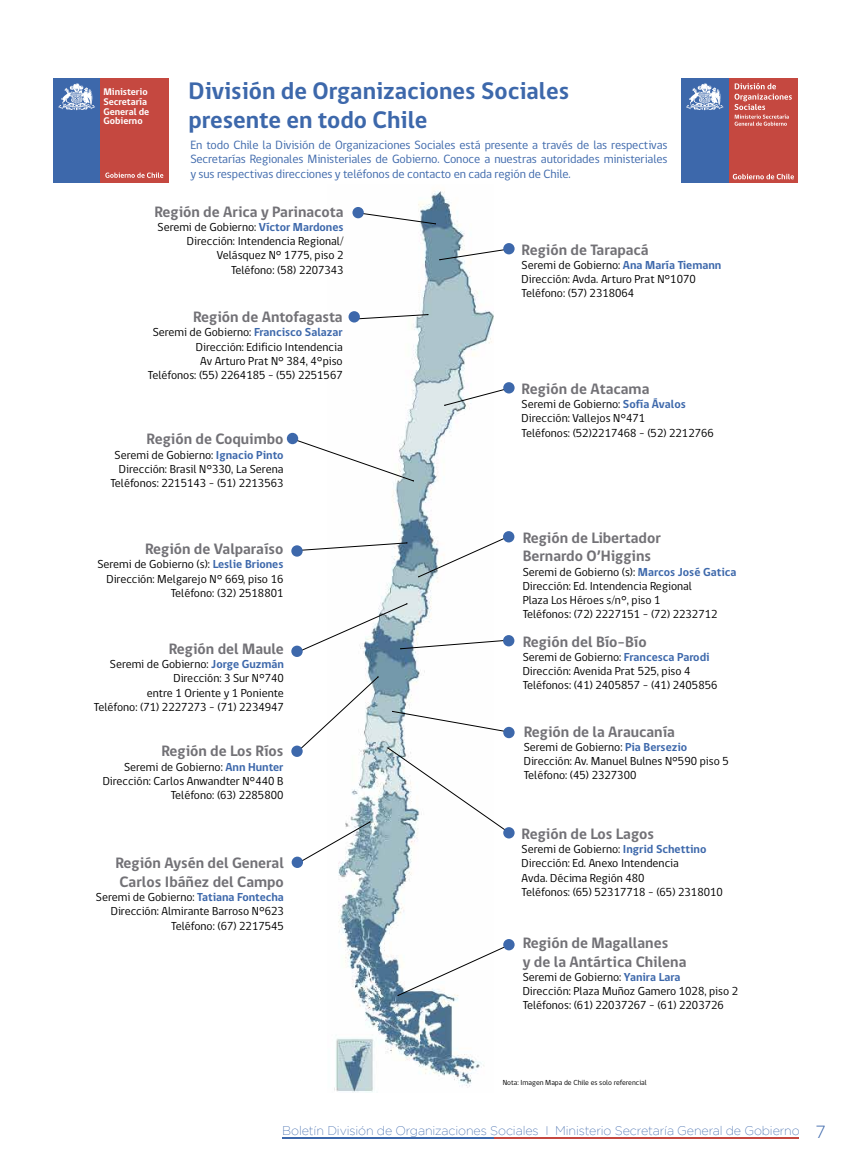
<style>
.page{position:relative;width:851px;height:1170px;background:#fff}
.page>*{position:absolute;margin:0;border:0;box-sizing:border-box;transform-origin:0 0}
.t1{font:700 24.5px/28.8px "gob CL";color:#3d68ab}
.t2{font:700 15.5px/18.5px "gob CL";color:#727176}
.t3{font:200 12.5px "Gotham";letter-spacing:-.01em;color:#3d68ab}
.t4{font:12.25px/14.8px "gob CL";letter-spacing:-.01em;color:#3d68ab;text-align:justify}
.t5{font:11.88px/14.2px "gob CL";color:#000;text-align:right}
.t6{font:700 9.88px/9.9px "gob CL";color:#fff}
.t7{font:7.5px "gob CL";color:#000}
.s1{font-weight:700;color:#3d68ab}
.s2{font-weight:300;font-size:17.5px}
</style>
<div class="page">
<hr style="left:282px;top:1136px;width:212px;height:2px;background:#3d68ab">
<hr style="left:494px;top:1136px;width:304px;height:2px;background:#c54840">
<img style="left:334px;top:191px;width:159px;height:901px">
<svg style="left:360px;top:213px;width:76px;height:11px"></svg>
<svg style="left:439px;top:248px;width:70px;height:12px"></svg>
<svg style="left:444px;top:388px;width:65px;height:18px"></svg>
<svg style="left:360px;top:314px;width:68px;height:5px"></svg>
<svg style="left:299px;top:542px;width:108px;height:9px"></svg>
<svg style="left:418px;top:536px;width:91px;height:41px"></svg>
<svg style="left:300px;top:676px;width:78px;height:76px"></svg>
<svg style="left:387px;top:747px;width:118px;height:85px"></svg>
<svg style="left:300px;top:603px;width:205px;height:49px"></svg>
<svg style="left:292px;top:438px;width:122px;height:43px"></svg>
<svg style="left:303px;top:821px;width:67px;height:42px"></svg>
<svg style="left:397px;top:944px;width:112px;height:51px"></svg>
<svg style="left:392px;top:710px;width:111px;height:22px"></svg>
<div style="left:352px;top:207px;width:12px;height:11px;background:#3d68ab;border-radius:50%"></div>
<div style="left:503px;top:243px;width:11px;height:11px;background:#3d68ab;border-radius:50%"></div>
<div style="left:348px;top:311px;width:12px;height:11px;background:#3d68ab;border-radius:50%"></div>
<div style="left:503px;top:531px;width:11px;height:11px;background:#3d68ab;border-radius:50%"></div>
<div style="left:291px;top:645px;width:11px;height:12px;background:#3d68ab;border-radius:50%"></div>
<div style="left:291px;top:745px;width:11px;height:11px;background:#3d68ab;border-radius:50%"></div>
<div style="left:291px;top:856px;width:12px;height:11px;background:#3d68ab;border-radius:50%"></div>
<div style="left:503px;top:938px;width:11px;height:12px;background:#3d68ab;border-radius:50%"></div>
<div style="left:503px;top:382px;width:11px;height:11px;background:#3d68ab;border-radius:50%"></div>
<div style="left:287px;top:433px;width:11px;height:11px;background:#3d68ab;border-radius:50%"></div>
<div style="left:291px;top:545px;width:11px;height:11px;background:#3d68ab;border-radius:50%"></div>
<div style="left:503px;top:635px;width:11px;height:11px;background:#3d68ab;border-radius:50%"></div>
<div style="left:503px;top:726px;width:11px;height:12px;background:#3d68ab;border-radius:50%"></div>
<div style="left:503px;top:827px;width:11px;height:11px;background:#3d68ab;border-radius:50%"></div>
<div style="left:53px;top:78px;width:47px;height:105px;background:#3d68ab"></div>
<div style="left:100px;top:78px;width:68px;height:105px;background:#c54840"></div>
<svg style="left:105px;top:172px;width:58px;height:6px"></svg>
<svg style="left:58px;top:83px;width:37px;height:27px"></svg>
<div style="left:728px;top:78px;width:69px;height:105px;background:#c54840"></div>
<div style="left:680px;top:78px;width:48px;height:105px;background:#3d68ab"></div>
<svg style="left:686px;top:83px;width:37px;height:27px"></svg>
<svg style="left:734px;top:83px;width:57px;height:43px"></svg>
<svg style="left:732px;top:174px;width:61px;height:5px"></svg>
<p class="t6" style="left:103px;top:87px;width:47px">Ministerio<br>Secretaría<br>General de<br>Gobierno</p>
<h1 class="t1" style="left:188px;top:77px;width:382px">División de Organizaciones Sociales presente en todo Chile</h1>
<p class="t4" style="left:190px;top:137px;width:478px">En todo Chile la División de Organizaciones Sociales está presente a través de las respectivas Secretarías Regionales Ministeriales de Gobierno. Conoce a nuestras autoridades ministeriales y sus respectivas direcciones y teléfonos de contacto en cada región de Chile.</p>
<h2 class="t2" style="left:154px;top:202px;width:191px">Región de Arica y Parinacota</h2>
<p class="t5" style="left:158px;top:220px;width:187px">Seremi de Gobierno: <span class="s1">Víctor Mardones<br></span>Dirección: Intendencia Regional/<br>Velásquez N° 1775, piso 2<br>Teléfono: (58) 2207343</p>
<h2 class="t2" style="left:193px;top:308px;width:151px">Región de Antofagasta</h2>
<p class="t5" style="left:148px;top:325px;width:196px">Seremi de Gobierno: <span class="s1">Francisco Salazar </span>Dirección: Edificio Intendencia<br>Av Arturo Prat N° 384, 4°piso<br>Teléfonos: (55) 2264185 – (55) 2251567</p>
<h2 class="t2" style="left:146px;top:430px;width:138px">Región de Coquimbo</h2>
<p class="t5" style="left:110px;top:448px;width:174px">Seremi de Gobierno: <span class="s1">Ignacio Pinto<br></span>Dirección: Brasil N°330, La Serena<br>Teléfonos: 2215143 – (51) 2213563</p>
<h2 class="t2" style="left:145px;top:540px;width:140px">Región de Valparaíso</h2>
<p class="t5" style="left:97px;top:557px;width:187px">Seremi de Gobierno (s): <span class="s1">Leslie Briones<br></span>Dirección: Melgarejo N° 669, piso 16<br>Teléfono: (32) 2518801</p>
<h2 class="t2" style="left:169px;top:639px;width:117px">Región del Maule</h2>
<p class="t5" style="left:94px;top:657px;width:191px">Seremi de Gobierno: <span class="s1">Jorge Guzmán<br></span>Dirección: 3 Sur N°740<br>entre 1 Oriente y 1 Poniente<br>Teléfono: (71) 2227273 – (71) 2234947</p>
<h2 class="t2" style="left:161px;top:742px;width:123px">Región de Los Ríos</h2>
<p class="t5" style="left:103px;top:759px;width:182px">Seremi de Gobierno: <span class="s1">Ann Hunter<br></span>Dirección: Carlos Anwandter N°440 B<br>Teléfono: (63) 2285800</p>
<h2 class="t2" style="left:115px;top:854px;width:170px">Región Aysén del General<br>Carlos Ibáñez del Campo</h2>
<p class="t5" style="left:96px;top:890px;width:189px">Seremi de Gobierno: <span class="s1">Tatiana Fontecha<br></span>Dirección: Almirante Barroso N°623<br>Teléfono: (67) 2217545</p>
<h2 class="t2" style="left:521px;top:240px;width:129px">Región de Tarapacá</h2>
<p class="t5" style="left:521px;top:258px;width:201px;text-align:left">Seremi de Gobierno: <span class="s1">Ana María Tiemann<br></span>Dirección: Avda. Arturo Prat N°1070<br>Teléfono: (57) 2318064</p>
<h2 class="t2" style="left:521px;top:379px;width:129px">Región de Atacama</h2>
<p class="t5" style="left:521px;top:397px;width:194px;text-align:left">Seremi de Gobierno: <span class="s1">Sofía Ávalos<br></span>Dirección: Vallejos N°471<br>Teléfonos: (52)2217468 – (52) 2212766</p>
<h2 class="t2" style="left:522px;top:528px;width:140px">Región de Libertador<br>Bernardo O’Higgins</h2>
<p class="t5" style="left:522px;top:564px;width:215px;text-align:left">Seremi de Gobierno (s): <span class="s1">Marcos José Gatica </span>Dirección: Ed. Intendencia Regional<br>Plaza Los Héroes s/n°, piso 1<br>Teléfonos: (72) 2227151 – (72) 2232712</p>
<h2 class="t2" style="left:522px;top:632px;width:126px">Región del Bío-Bío</h2>
<p class="t5" style="left:522px;top:650px;width:196px;text-align:left">Seremi de Gobierno: <span class="s1">Francesca Parodi<br></span>Dirección: Avenida Prat 525, piso 4<br>Teléfonos: (41) 2405857 – (41) 2405856</p>
<h2 class="t2" style="left:523px;top:722px;width:153px">Región de la Araucanía</h2>
<p class="t5" style="left:523px;top:740px;width:206px;text-align:left">Seremi de Gobierno: <span class="s1">Pia Bersezio<br></span>Dirección: Av. Manuel Bulnes N°590 piso 5<br>Teléfono: (45) 2327300</p>
<h2 class="t2" style="left:521px;top:824px;width:134px">Región de Los Lagos</h2>
<p class="t5" style="left:521px;top:842px;width:203px;text-align:left">Seremi de Gobierno: <span class="s1">Ingrid Schettino </span>Dirección: Ed. Anexo Intendencia<br>Avda. Décima Región 480<br>Teléfonos: (65) 52317718 – (65) 2318010</p>
<h2 class="t2" style="left:522px;top:934px;width:165px">Región de Magallanes<br>y de la Antártica Chilena</h2>
<p class="t5" style="left:522px;top:970px;width:217px;text-align:left">Seremi de Gobierno: <span class="s1">Yanira Lara<br></span>Dirección: Plaza Muñoz Gamero 1028, piso 2<br>Teléfonos: (61) 22037267 – (61) 2203726</p>
<p class="t7" style="left:502px;top:1077px;width:145px">Nota: Imagen Mapa de Chile es solo referencial</p>
<p class="t3" style="left:282px;top:1122px;width:545px">Boletín División de Organizaciones Sociales I Ministerio Secretaría General de Gobierno <span class="s2">7</span></p>
</div>
